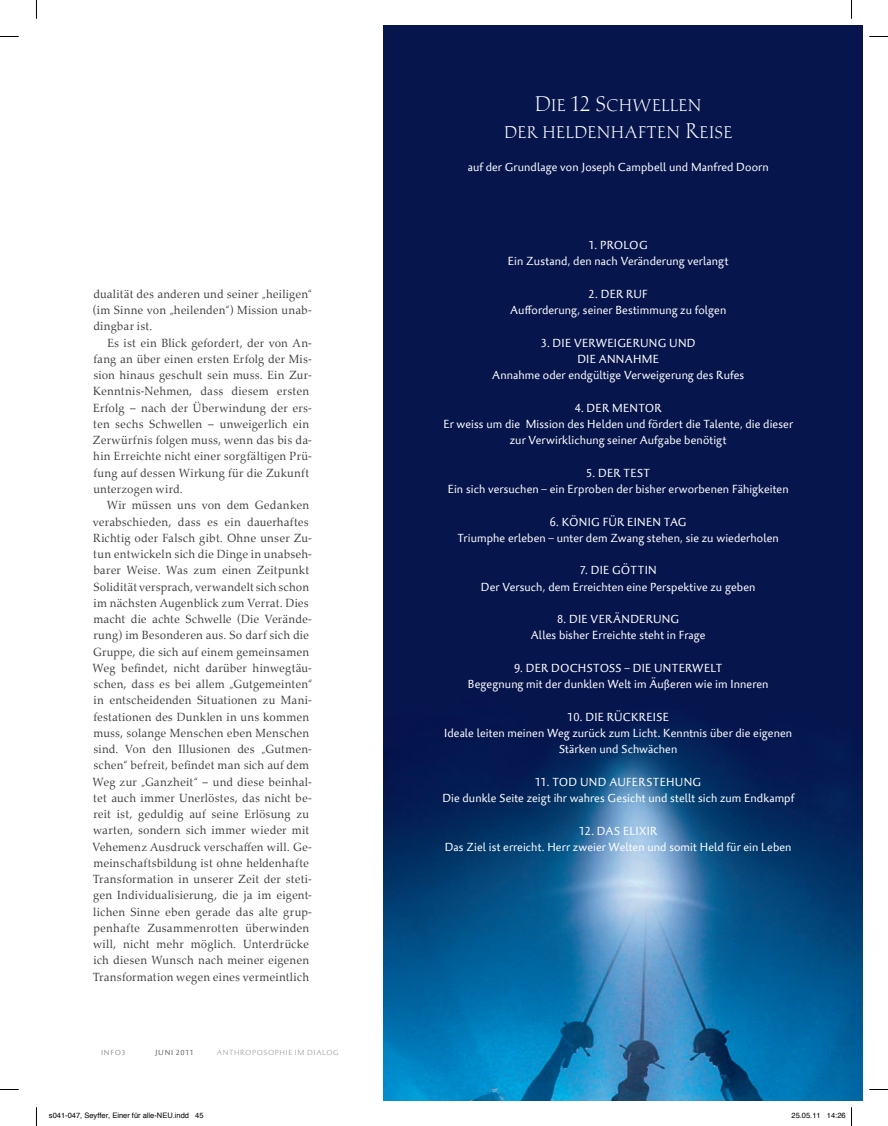
<style>
.page{position:relative;width:888px;height:1126px;background:#fff}
.page>*{position:absolute;margin:0;border:0;box-sizing:border-box;transform-origin:0 0}
.t1{font:21.38px/27px "Palatino Nova Titling";letter-spacing:-.005em;color:#fff;text-align:center;scale:.95 1}
.t2{font:11.88px/16.2px "Palatino Nova";letter-spacing:.01em;color:#3e3e3f;scale:.95 1}
.t3{font:11.88px/16.2px "Palatino Sans Com";letter-spacing:.01em;color:#fff;scale:.95 1}
.t4{font:7.5px "Helvetica";color:#000}
.t5{font:300 7.5px "Palatino Sans Com";letter-spacing:.085em;color:#939598}
.t6{font:7.5px "Palatino Sans Com";letter-spacing:.09em;color:#636366}
.t7{font:7.5px "Palatino Sans Com";letter-spacing:.095em;color:#939598}
.s1{font-family:"Meta Plus Lining Normal"}
</style>
<div class="page">
<img style="left:384px;top:26px;width:478px;height:1073px">
<svg style="left:0;top:36px;width:19px;height:1px"></svg>
<svg style="left:869px;top:36px;width:19px;height:1px"></svg>
<svg style="left:0;top:1089px;width:19px;height:1px"></svg>
<svg style="left:869px;top:1089px;width:19px;height:1px"></svg>
<svg style="left:36px;top:0;width:1px;height:19px"></svg>
<svg style="left:36px;top:1107px;width:1px;height:18px"></svg>
<svg style="left:851px;top:0;width:1px;height:19px"></svg>
<svg style="left:851px;top:1107px;width:1px;height:18px"></svg>
<p class="t2" style="left:93px;top:286px;width:232px;text-align:justify">dualität des anderen und seiner „heiligen“ (im Sinne von „heilenden“) Mission unab&shy;dingbar ist.</p>
<p class="t2" style="left:93px;top:335px;width:232px;text-indent:15px">Es ist ein Blick gefordert, der von An&shy;fang an über einen ersten Erfolg der Mis&shy;sion hinaus geschult sein muss. Ein Zur-Kenntnis-Nehmen, dass diesem ersten Erfolg – nach der Überwindung der ers&shy;ten sechs Schwellen – unweigerlich ein Zerwürfnis folgen muss, wenn das bis da&shy;hin Erreichte nicht einer sorgfältigen Prü&shy;fung auf dessen Wirkung für die Zukunft unterzogen wird.</p>
<p class="t2" style="left:92px;top:497px;width:233px;text-indent:14px">Wir müssen uns von dem Gedanken verabschieden, dass es ein dauerhaftes Richtig oder Falsch gibt. Ohne unser Zu&shy;tun entwickeln sich die Dinge in unabseh&shy;barer Weise. Was zum einen Zeitpunkt Solidität versprach, verwandelt sich schon im nächsten Augenblick zum Verrat. Dies macht die achte Schwelle (Die Verände&shy;rung) im Besonderen aus. So darf sich die Gruppe, die sich auf einem gemeinsamen Weg befindet, nicht darüber hinwegtäu&shy;schen, dass es bei allem „Gutgemeinten“ in entscheidenden Situationen zu Mani&shy;festationen des Dunklen in uns kommen muss, solange Menschen eben Menschen sind. Von den Illusionen des „Gutmen&shy;schen“ befreit, befindet man sich auf dem Weg zur „Ganzheit“ – und diese beinhal&shy;tet auch immer Unerlöstes, das nicht be&shy;reit ist, geduldig auf seine Erlösung zu warten, sondern sich immer wieder mit Vehemenz Ausdruck verschaffen will. Ge&shy;meinschaftsbildung ist ohne heldenhafte Transformation in unserer Zeit der steti&shy;gen Individualisierung, die ja im eigent&shy;lichen Sinne eben gerade das alte grup&shy;penhafte Zusammenrotten überwinden will, nicht mehr möglich. Unterdrücke ich diesen Wunsch nach meiner eigenen Transformation wegen eines vermeintlich</p>
<p class="t7" style="left:101px;top:1047px;width:26px">info3</p>
<p class="t6" style="left:155px;top:1047px;width:40px">Juni 2011</p>
<p class="t5" style="left:217px;top:1047px;width:123px">ANTHROPOSOPHIE IM DIALOG</p>
<h1 class="t1" style="left:504px;top:89px;width:242px">Die 12 Schwellen<br>der heldenhaften Reise</h1>
<p class="t3" style="left:468px;top:158px;width:318px">auf der Grundlage von Joseph Campbell und Manfred Doorn</p>
<p class="t3" style="left:508px;top:237px;width:234px;text-indent:116px">LOG<br>Ein Zustand, den nach Veränderung verlangt</p>
<p class="t3" style="left:589px;top:286px;width:22px">2. DER</p>
<p class="t3" style="left:589px;top:237px;width:21px">1. PRO</p>
<p class="t3" style="left:510px;top:286px;width:229px;text-indent:116px">RUF<br>Aufforderung, seiner Bestimmung zu folgen</p>
<p class="t3" style="left:541px;top:334px;width:20px">3. DIE</p>
<p class="t3" style="left:574px;top:334px;width:64px">VERWEI GERUN</p>
<p class="t3" style="left:658px;top:334px;width:22px">G UND</p>
<p class="t3" style="left:577px;top:351px;width:8px">DIE</p>
<p class="t3" style="left:492px;top:351px;width:267px;text-indent:107px">ANNAHME<br>Annahme oder endgültige Verweigerung des Rufes</p>
<p class="t3" style="left:575px;top:399px;width:22px">4. DER</p>
<p class="t3" style="left:612px;top:399px;width:45px">MENTOR</p>
<p class="t3" style="left:443px;top:416px;width:370px">Er weiss um die Mission des Helden und fördert die Talente, die dieser</p>
<p class="t3" style="left:510px;top:432px;width:229px">zur Verwirklichung seiner Aufgabe benötigt</p>
<p class="t3" style="left:586px;top:464px;width:21px">5. DER</p>
<p class="t3" style="left:448px;top:464px;width:360px;text-indent:176px">TEST<br>Ein sich versuchen <span class="s1">–</span> ein Erproben der bisher erworbenen Fähigkeiten</p>
<p class="t3" style="left:550px;top:513px;width:90px">6. KÖNIG FÜR EINEN</p>
<p class="t3" style="left:458px;top:513px;width:340px;text-indent:206px">TAG<br>Triumphe erleben <span class="s1">–</span> unter dem Zwang stehen, sie zu wiederholen</p>
<p class="t3" style="left:580px;top:562px;width:19px">7. DIE</p>
<p class="t3" style="left:481px;top:562px;width:290px;text-indent:131px">GÖTTIN<br>Der Versuch, dem Erreichten eine Perspektive zu geben</p>
<p class="t3" style="left:557px;top:611px;width:20px">8. DIE</p>
<p class="t3" style="left:590px;top:611px;width:42px">VERÄNDERUN</p>
<p class="t3" style="left:531px;top:611px;width:185px;text-indent:140px">G<br>Alles bisher Erreichte steht in Frage</p>
<p class="t3" style="left:514px;top:659px;width:21px">9. DER</p>
<p class="t3" style="left:551px;top:659px;width:93px">DOCHSTOSS <span class="s1">–</span> DIE</p>
<p class="t3" style="left:468px;top:659px;width:318px;text-indent:186px">UNTERWELT<br>Begegnung mit der dunklen Welt im Äußeren wie im I nneren</p>
<p class="t3" style="left:567px;top:708px;width:26px">10. DIE</p>
<p class="t3" style="left:607px;top:708px;width:66px">RÜCKREISE</p>
<p class="t3" style="left:444px;top:724px;width:368px">I deale leiten meinen Weg zurück zum Licht. Kenntnis über die eigenen</p>
<p class="t3" style="left:559px;top:741px;width:126px">Stärken und Schwächen</p>
<p class="t3" style="left:535px;top:773px;width:58px">11. TOD UND</p>
<p class="t3" style="left:609px;top:773px;width:17px">AUFER</p>
<p class="t3" style="left:442px;top:773px;width:373px;text-indent:204px">STEHUNG<br>Die dunkle Seite zeigt ihr wahres Gesicht und stellt sich zum Endkampf</p>
<p class="t3" style="left:445px;top:822px;width:366px;text-indent:134px">12. DAS ELIXIR<br>Das Ziel ist erreicht. Herr zweier Welten und somit Held für ein Leben</p>
<p class="t4" style="left:49px;top:1109px;width:156px">s041-047, Seyffer, Einer für alle-NEU.indd 45</p>
<p class="t4" style="left:791px;top:1109px;width:56px">25.05.11 14:26</p>
</div>
